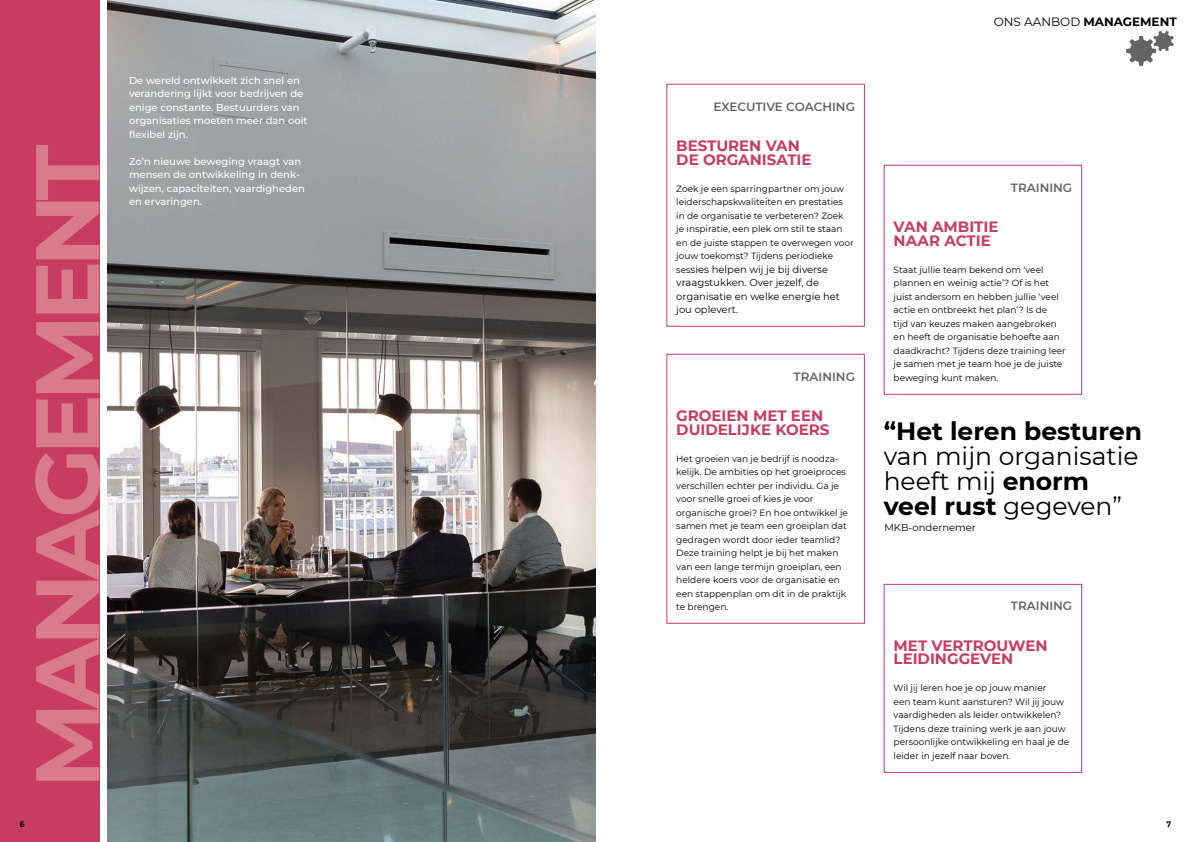
<style>
.page{position:relative;width:1191px;height:842px;background:#fff}
.page>*{position:absolute;margin:0;border:0;box-sizing:border-box;transform-origin:0 0}
.t1{font:700 90px "Montserrat";letter-spacing:-.07em;color:#d87c8c}
.t2{font:700 25px "Montserrat";color:#000}
.t3{font:25px/25px "Montserrat";color:#000}
.t4{font:700 15px/13.5px "Montserrat";color:#c83c61}
.t5{font:600 12px "Montserrat";color:#636463}
.t6{font:700 12px "Montserrat";color:#000}
.t7{font:500 10px/13.5px "Montserrat";color:#fff}
.t8{font:10px/13.5px "Montserrat";color:#000}
.t9{font:9px/13.5px "Montserrat";color:#000}
.t10{font:700 8px "Montserrat";color:#000;scale:.95 1}
.s1{font-weight:400}
.s2{font-size:9px}
.s3{font-weight:700}
</style>
<div class="page">
<img style="left:108px;top:0;width:487px;height:842px">
<div style="left:0;top:0;width:99px;height:842px;background:#c83c61"></div>
<svg style="left:1126px;top:31px;width:47px;height:35px"></svg>
<div style="left:883px;top:584px;width:199px;height:189px;border:1px solid #c83c61"></div>
<div style="left:666px;top:354px;width:199px;height:270px;border:1px solid #c83c61"></div>
<div style="left:883px;top:165px;width:199px;height:230px;border:1px solid #c83c61"></div>
<div style="left:666px;top:84px;width:199px;height:243px;border:1px solid #c83c61"></div>
<p class="t1" style="left:2px;top:788px;width:645px;rotate:-90deg">MANAGEMENT</p>
<p class="t7" style="left:129px;top:73px;width:180px">De wereld ontwikkelt zich snel en verandering lijkt voor bedrijven de enige constante. Bestuurders van organisaties moeten meer dan ooit flexibel zijn.</p>
<p class="t7" style="left:129px;top:154px;width:177px">Zo’n nieuwe beweging vraagt van mensen de ontwikkeling in denk&shy;wijzen, capaciteiten, vaardigheden en ervaringen.</p>
<p class="t6" style="left:993px;top:13px;width:184px"><span class="s1">ONS AANBOD</span> MANAGEMENT</p>
<p class="t5" style="left:713px;top:98px;width:143px">EXECUTIVE COACHING</p>
<p class="t4" style="left:676px;top:138px;width:125px">BESTUREN VAN</p>
<p class="t4" style="left:676px;top:152px;width:137px">DE ORGANISATIE</p>
<p class="t9" style="left:676px;top:181px;width:179px">Zoek je een sparringpartner om jouw leiderschapskwaliteiten en prestaties<br>in de organisatie te verbeteren? Zoek<br>je inspiratie, een plek om stil te staan en de juiste stappen te overwegen voor jouw toekomst? Tijdens periodieke</p>
<p class="t8" style="left:676px;top:262px;width:165px"><span class="s2">ses</span>sies helpen wij je bij diverse vraagstukken. Over jezelf, de organisatie en welke energie het jou oplevert.</p>
<p class="t5" style="left:793px;top:368px;width:63px">TRAINING</p>
<p class="t4" style="left:676px;top:408px;width:155px">GROEIEN MET EEN<br>DUIDELIJKE KOERS</p>
<p class="t9" style="left:676px;top:451px;width:171px">Het groeien van je bedrijf is noodza&shy;kelijk. De ambities op het groeiproces verschillen echter per individu. Ga je voor snelle groei of kies je voor</p>
<p class="t9" style="left:676px;top:505px;width:173px">organische groei? En hoe ontwikkel je samen met je team een groeiplan dat gedragen wordt door ieder teamlid?<br>Deze training helpt je bij het maken van een lange termijn groeiplan, een heldere koers voor de organisatie en een stappenplan om dit in de praktijk te brengen.</p>
<p class="t5" style="left:1011px;top:179px;width:63px">TRAINING</p>
<p class="t4" style="left:893px;top:219px;width:106px">VAN AMBITIE</p>
<p class="t4" style="left:893px;top:233px;width:99px">NAAR ACTIE</p>
<p class="t9" style="left:893px;top:262px;width:174px">Staat jullie team bekend om ‘veel plannen en weinig actie’? Of is het juist andersom en hebben jullie ‘veel actie en ontbreekt het plan’? Is de<br>tijd van keuzes maken aangebroken en heeft de organisatie behoefte aan daadkracht? Tijdens deze training leer je samen met je team hoe je de juiste beweging kunt maken.</p>
<p class="t2" style="left:883px;top:413px;width:260px">“Het leren besturen</p>
<p class="t3" style="left:883px;top:443px;width:256px">van mijn organisatie heeft mij <span class="s3">enorm</span></p>
<p class="t2" style="left:883px;top:488px;width:240px">veel rust <span class="s1">gegeven”</span></p>
<p class="t8" style="left:884px;top:520px;width:93px">MKB-ondernemer</p>
<p class="t5" style="left:1011px;top:597px;width:63px">TRAINING</p>
<p class="t4" style="left:893px;top:638px;width:155px">MET VERTROUWEN</p>
<p class="t4" style="left:893px;top:651px;width:121px">LEIDINGGEVEN</p>
<p class="t9" style="left:893px;top:681px;width:177px">Wil jij leren hoe je op jouw manier<br>een team kunt aansturen? Wil jij jouw vaardigheden als leider ontwikkelen?<br>Tijdens deze training werk je aan jouw persoonlijke ontwikkeling en haal je de leider in jezelf naar boven.</p>
<p class="t10" style="left:20px;top:818px;width:7px">6</p>
<p class="t10" style="left:1166px;top:818px;width:6px">7</p>
</div>
